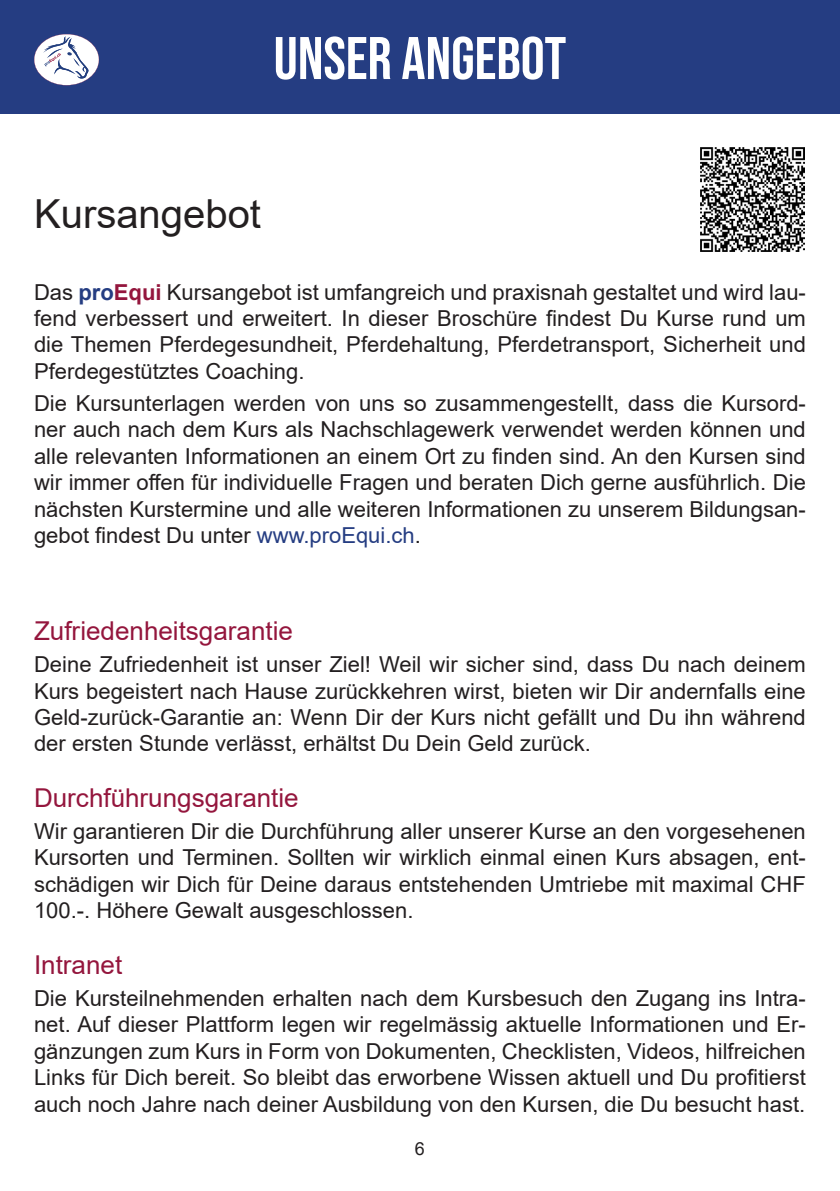
<style>
.page{position:relative;width:840px;height:1191px;background:#fff}
.page>*{position:absolute;margin:0;border:0;box-sizing:border-box;transform-origin:0 0}
.t1{font:60px "Bebas Neue";color:#fff}
.Absatzformat_1{font:40px "Arial";color:#231f20}
.t2{font:26px "Arial";color:#94163d}
.t3{font:22px/26.4px "Arial";color:#231f20;text-align:justify}
.t4{font:18px "Arial";color:#231f20}
.s1{font-weight:700;color:#253d82}
.s2{font-weight:700;color:#94163d}
.s3{color:#253d82}
</style>
<div class="page">
<div style="left:0;top:0;width:839px;height:113px;background:#253d82"></div>
<svg style="left:34px;top:34px;width:65px;height:51px"></svg>
<img style="left:700px;top:148px;width:103px;height:103px">
<p class="t1" style="left:273px;top:24px;width:294px">UNSER ANGEBOT</p>
<p class="Absatzformat_1" style="left:34px;top:186px;width:228px">Kursangebot</p>
<p class="t3" style="left:34px;top:278px;width:773px">Das <span class="s1">pro</span><span class="s2">Equi</span> Kursangebot ist umfangreich und praxisnah gestaltet und wird lau&shy;fend verbessert und erweitert. In dieser Broschüre findest Du Kurse rund um die Themen Pferdegesundheit, Pferdehaltung, Pferdetransport, Sicherheit und Pferdegestütztes Coaching.</p>
<p class="t3" style="left:34px;top:390px;width:773px">Die Kursunterlagen werden von uns so zusammengestellt, dass die Kursord&shy;ner auch nach dem Kurs als Nachschlagewerk verwendet werden können und alle relevanten Informationen an einem Ort zu finden sind. An den Kursen sind wir immer offen für individuelle Fragen und beraten Dich gerne ausführlich. Die nächsten Kurstermine und alle weiteren Informationen zu unserem Bildungsan&shy;gebot findest Du unter <span class="s3">www.proEqui.ch</span>.</p>
<p class="t2" style="left:34px;top:613px;width:260px">Zufriedenheitsgarantie</p>
<p class="t3" style="left:34px;top:651px;width:772px">Deine Zufriedenheit ist unser Ziel! Weil wir sicher sind, dass Du nach deinem Kurs begeistert nach Hause zurückkehren wirst, bieten wir Dir andernfalls eine Geld-zurück-Garantie an: Wenn Dir der Kurs nicht gefällt und Du ihn während der ersten Stunde verlässt, erhältst Du Dein Geld zurück.</p>
<p class="t2" style="left:34px;top:780px;width:266px">Durchführungsgarantie</p>
<p class="t3" style="left:34px;top:818px;width:773px">Wir garantieren Dir die Durchführung aller unserer Kurse an den vorgesehenen Kursorten und Terminen. Sollten wir wirklich einmal einen Kurs absagen, ent&shy;schädigen wir Dich für Deine daraus entstehenden Umtriebe mit maximal CHF 100.-. Höhere Gewalt ausgeschlossen.</p>
<p class="t2" style="left:34px;top:946px;width:90px">Intranet</p>
<p class="t3" style="left:34px;top:985px;width:773px">Die Kursteilnehmenden erhalten nach dem Kursbesuch den Zugang ins Intra&shy;net. Auf dieser Plattform legen wir regelmässig aktuelle Informationen und Er&shy;gänzungen zum Kurs in Form von Dokumenten, Checklisten, Videos, hilfreichen Links für Dich bereit. So bleibt das erworbene Wissen aktuell und Du profitierst auch noch Jahre nach deiner Ausbildung von den Kursen, die Du besucht hast.</p>
<p class="t4" style="left:415px;top:1136px;width:12px">6</p>
</div>
